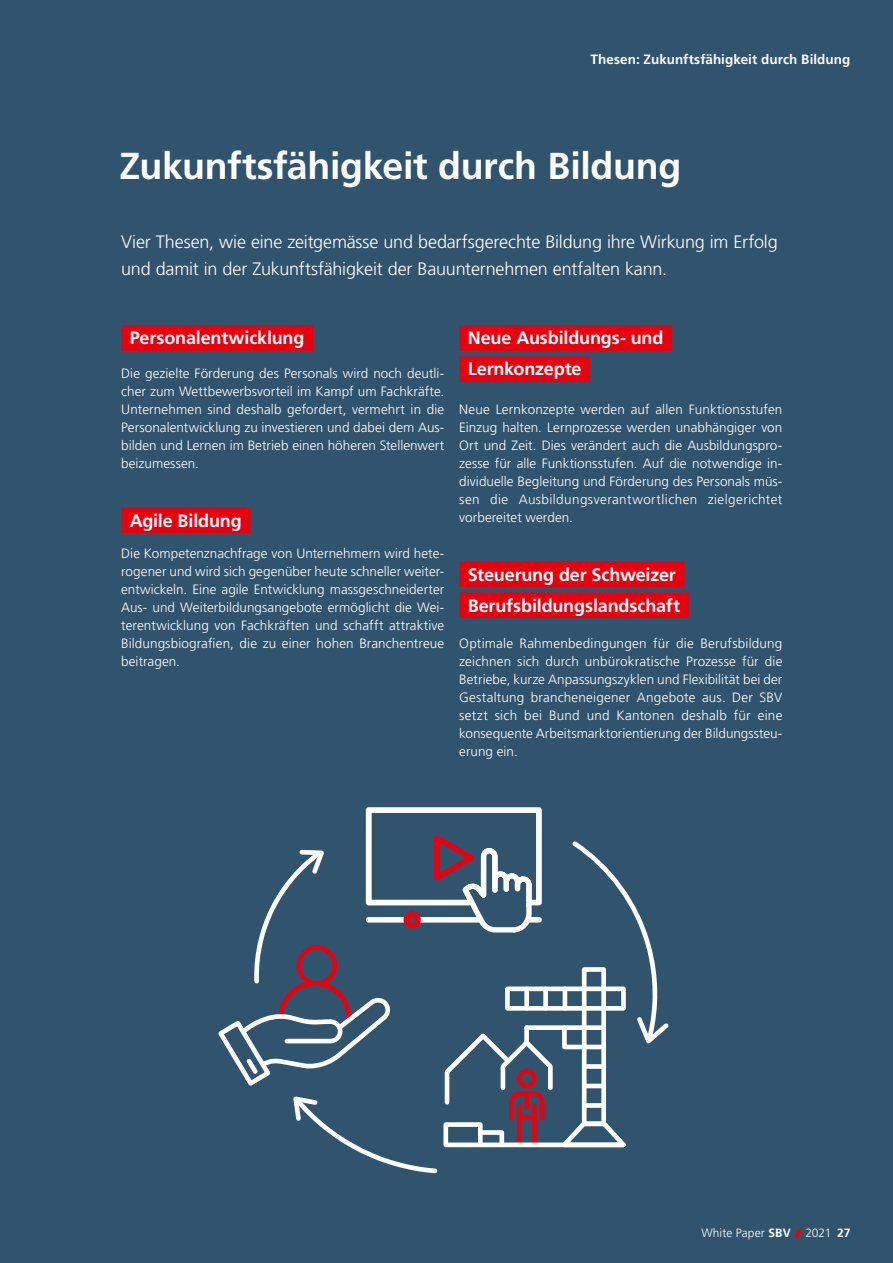
<style>
.page{position:relative;width:893px;height:1263px;background:#31546e}
.page>*{position:absolute;margin:0;border:0;box-sizing:border-box;transform-origin:0 0}
.t1{font:700 37.5px "Frutiger LT Std";letter-spacing:-.01em;color:#fff}
.t2{font:300 18px/27px "Frutiger LT Std";letter-spacing:-.01em;color:#fff}
.t3{font:700 18px/31px "Frutiger LT Std";letter-spacing:-.005em;color:#fff}
.t4{font:300 13.5px/18px "Frutiger LT Std";letter-spacing:.005em;color:#fff;text-align:justify}
.t5{font:700 13.5px "Frutiger LT Std";letter-spacing:.005em;color:#fff}
.t6{font:300 12px "Frutiger LT Std";color:#fff}
.s1{font-weight:700}
</style>
<div class="page">
<svg style="left:794px;top:1229px;width:8px;height:8px"></svg>
<div style="left:121px;top:325px;width:192px;height:26px;background:#e7000e"></div>
<div style="left:121px;top:507px;width:129px;height:26px;background:#e7000e"></div>
<div style="left:459px;top:325px;width:213px;height:26px;background:#e7000e"></div>
<div style="left:459px;top:356px;width:131px;height:26px;background:#e7000e"></div>
<div style="left:459px;top:561px;width:225px;height:26px;background:#e7000e"></div>
<div style="left:459px;top:592px;width:230px;height:26px;background:#e7000e"></div>
<svg style="left:218px;top:807px;width:451px;height:367px"></svg>
<p class="t5" style="left:590px;top:52px;width:261px">Thesen: Zukunftsfähigkeit durch Bildung</p>
<h1 class="t1" style="left:119px;top:144px;width:563px">Zukunftsfähigkeit durch Bildung</h1>
<h2 class="t2" style="left:121px;top:228px;width:658px">Vier Thesen, wie eine zeitgemässe und bedarfsgerechte Bildung ihre Wirkung im Erfolg und damit in der Zukunftsfähigkeit der Bauunternehmen entfalten kann.</h2>
<h2 class="t3" style="left:130px;top:323px;width:176px">Personalentwicklung</h2>
<p class="t4" style="left:121px;top:365px;width:325px">Die gezielte Förderung des Personals wird noch deutli&shy;cher zum Wettbewerbsvorteil im Kampf um Fachkräfte.<br>Unternehmen sind deshalb gefordert, vermehrt in die Personalentwicklung zu investieren und dabei dem Aus&shy;bilden und Lernen im Betrieb einen höheren Stellenwert beizumessen.</p>
<h2 class="t3" style="left:130px;top:505px;width:114px">Agile Bildung</h2>
<p class="t4" style="left:121px;top:545px;width:325px">Die Kompetenznachfrage von Unternehmern wird hete&shy;rogener und wird sich gegenüber heute schneller weiter&shy;entwickeln. Eine agile Entwicklung massgeschneiderter Aus- und Weiterbildungsangebote ermöglicht die Wei&shy;terentwicklung von Fachkräften und schafft attraktive Bildungsbiografien, die zu einer hohen Branchentreue beitragen.</p>
<h2 class="t3" style="left:468px;top:323px;width:197px">Neue Ausbildungs- und<br>Lernkonzepte</h2>
<p class="t4" style="left:459px;top:401px;width:325px">Neue Lernkonzepte werden auf allen Funktionsstufen Einzug halten. Lernprozesse werden unabhängiger von Ort und Zeit. Dies verändert auch die Ausbildungspro&shy;zesse für alle Funktionsstufen. Auf die notwendige in&shy;dividuelle Begleitung und Förderung des Personals müs&shy;sen die Ausbildungsverantwortlichen zielgerichtet vorbereitet werden.</p>
<h2 class="t3" style="left:468px;top:559px;width:214px">Steuerung der Schweizer<br>Berufsbildungslandschaft</h2>
<p class="t4" style="left:459px;top:635px;width:325px">Optimale Rahmenbedingungen für die Berufsbildung zeichnen sich durch unbürokratische Prozesse für die Betriebe, kurze Anpassungszyklen und Flexibilität bei der Gestaltung brancheneigener Angebote aus. Der SBV setzt sich bei Bund und Kantonen deshalb für eine konsequente Arbeitsmarktorientierung der Bildungssteu&shy;erung ein.</p>
<p class="t6" style="left:701px;top:1226px;width:151px">White Paper <span class="s1">SBV</span> 2021 <span class="s1">27</span></p>
</div>
